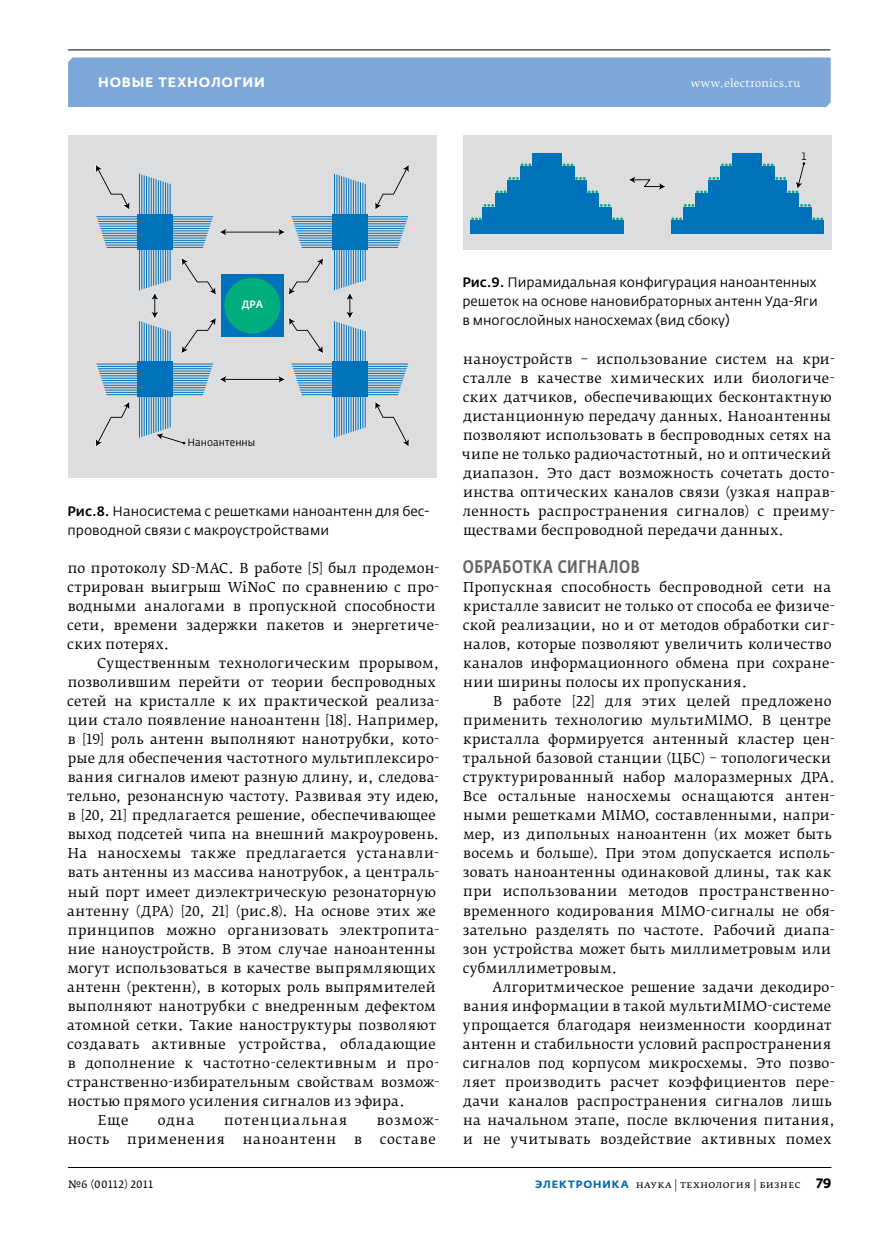
<style>
.page{position:relative;width:881px;height:1234px;background:#fff}
.page>*{position:absolute;margin:0;border:0;box-sizing:border-box;transform-origin:0 0}
.t1{font:500 18px "Fedra Sans Cond Pro";letter-spacing:.035em;color:#636466}
.t2{font:13.5px/19px "Fedra Serif B Pro";letter-spacing:.02em;color:#000}
.t3{font:13.5px/19px "Fedra Sans Pro";color:#000}
.t4{font:13.5px "Fedra Serif B Pro";letter-spacing:.04em;color:#000}
.t5{font:13.5px "Fedra Serif B Pro";letter-spacing:.045em;color:#000}
.t6{font:700 13.5px "Fedra Sans Alt Pro";letter-spacing:.055em;color:#fff}
.t7{font:13.5px "Fedra Serif B Pro";letter-spacing:.07em;color:#000}
.t8{font:10.5px "Fedra Serif B Pro";letter-spacing:.005em;color:#000}
.t9{font:10.5px "Fedra Serif B Pro";letter-spacing:.03em;color:#fff}
.t10{font:10.5px "Fedra Serif A Pro";letter-spacing:.03em;color:#000}
.t11{font:10.5px "Fedra Sans Pro";color:#000;scale:.95 1}
.t12{font:500 10.5px "Fedra Sans Pro";color:#fff;scale:.95 1}
.s1{font-weight:500}
.s2{font-family:"Fedra Sans Alt Pro";font-weight:700;color:#0068ac}
.s3{font-family:"Fedra Sans Pro";font-weight:700;font-size:13.5px}
</style>
<div class="page">
<div style="left:68px;top:57px;width:762px;height:50px;background:#7da7d8"></div>
<hr style="left:68px;top:49px;width:761px;height:1px;background:#000">
<hr style="left:68px;top:1166px;width:763px;height:1px;background:#000">
<div style="left:68px;top:135px;width:368px;height:342px;background:#dcddde"></div>
<div style="left:221px;top:274px;width:62px;height:63px;background:#0072bc"></div>
<hr style="left:224px;top:231px;width:56px;height:2px;background:#fff">
<hr style="left:224px;top:232px;width:56px;height:1px;background:#000">
<hr style="left:224px;top:378px;width:56px;height:2px;background:#fff">
<hr style="left:224px;top:379px;width:56px;height:1px;background:#000">
<div style="left:224px;top:278px;width:56px;height:55px;background:#00ad7d;border-radius:50%"></div>
<svg style="left:278px;top:164px;width:132px;height:282px"></svg>
<svg style="left:95px;top:164px;width:132px;height:283px"></svg>
<div style="left:463px;top:135px;width:368px;height:114px;background:#dcddde"></div>
<div style="left:470px;top:220px;width:77px;height:14px;background:#0072bc"></div>
<svg style="left:471px;top:217px;width:10px;height:3px"></svg>
<div style="left:482px;top:207px;width:65px;height:13px;background:#0072bc"></div>
<svg style="left:483px;top:204px;width:11px;height:3px"></svg>
<div style="left:495px;top:193px;width:52px;height:14px;background:#0072bc"></div>
<svg style="left:496px;top:190px;width:10px;height:3px"></svg>
<div style="left:507px;top:180px;width:40px;height:13px;background:#0072bc"></div>
<svg style="left:508px;top:177px;width:10px;height:3px"></svg>
<div style="left:520px;top:166px;width:27px;height:14px;background:#0072bc"></div>
<svg style="left:520px;top:163px;width:11px;height:3px"></svg>
<div style="left:532px;top:153px;width:15px;height:13px;background:#0072bc"></div>
<div style="left:547px;top:220px;width:76px;height:14px;background:#0072bc"></div>
<svg style="left:612px;top:217px;width:10px;height:3px"></svg>
<div style="left:547px;top:207px;width:64px;height:13px;background:#0072bc"></div>
<svg style="left:600px;top:204px;width:10px;height:3px"></svg>
<div style="left:547px;top:193px;width:51px;height:14px;background:#0072bc"></div>
<svg style="left:587px;top:190px;width:11px;height:3px"></svg>
<div style="left:547px;top:180px;width:39px;height:13px;background:#0072bc"></div>
<svg style="left:575px;top:177px;width:10px;height:3px"></svg>
<div style="left:547px;top:166px;width:27px;height:14px;background:#0072bc"></div>
<svg style="left:562px;top:163px;width:11px;height:3px"></svg>
<div style="left:547px;top:153px;width:14px;height:13px;background:#0072bc"></div>
<div style="left:670px;top:220px;width:77px;height:14px;background:#0072bc"></div>
<svg style="left:671px;top:217px;width:10px;height:3px"></svg>
<div style="left:682px;top:207px;width:65px;height:13px;background:#0072bc"></div>
<svg style="left:683px;top:204px;width:11px;height:3px"></svg>
<div style="left:695px;top:193px;width:52px;height:14px;background:#0072bc"></div>
<svg style="left:696px;top:190px;width:10px;height:3px"></svg>
<div style="left:707px;top:180px;width:40px;height:13px;background:#0072bc"></div>
<svg style="left:708px;top:177px;width:10px;height:3px"></svg>
<div style="left:720px;top:166px;width:27px;height:14px;background:#0072bc"></div>
<svg style="left:721px;top:163px;width:10px;height:3px"></svg>
<div style="left:732px;top:153px;width:15px;height:13px;background:#0072bc"></div>
<div style="left:747px;top:220px;width:76px;height:14px;background:#0072bc"></div>
<svg style="left:812px;top:217px;width:10px;height:3px"></svg>
<div style="left:747px;top:207px;width:64px;height:13px;background:#0072bc"></div>
<svg style="left:800px;top:204px;width:10px;height:3px"></svg>
<div style="left:747px;top:193px;width:51px;height:14px;background:#0072bc"></div>
<div style="left:747px;top:180px;width:39px;height:13px;background:#0072bc"></div>
<div style="left:747px;top:166px;width:27px;height:14px;background:#0072bc"></div>
<div style="left:747px;top:153px;width:14px;height:13px;background:#0072bc"></div>
<svg style="left:628px;top:175px;width:37px;height:16px"></svg>
<svg style="left:763px;top:162px;width:42px;height:31px"></svg>
<p class="t6" style="left:98px;top:74px;width:168px">Новые технологии</p>
<p class="t9" style="left:690px;top:77px;width:111px">www.electronics.ru</p>
<p class="t11" style="left:800px;top:149px;width:8px">1</p>
<p class="t12" style="left:242px;top:298px;width:24px">ДРА</p>
<p class="t11" style="left:187px;top:436px;width:73px">Наноантенны</p>
<p class="t3" style="left:67px;top:501px;width:363px"><span class="s1">Рис.8.</span> Наносистема с решетками наноантенн для бес&shy;проводной связи с макроустройствами</p>
<p class="t2" style="left:67px;top:558px;width:373px">по протоколу SD-MAC. В работе [5] был продемон&shy;стрирован выигрыш WiNoC по сравнению с про&shy;водными аналогами в пропускной способности сети, времени задержки пакетов и энергетиче&shy;ских потерях.</p>
<p class="t2" style="left:97px;top:653px;width:344px">Существенным технологическим прорывом,</p>
<p class="t2" style="left:68px;top:672px;width:369px">позволившим перейти от теории беспроводных</p>
<p class="t2" style="left:67px;top:691px;width:373px">сетей на кристалле к их практической реализа-</p>
<p class="t2" style="left:68px;top:710px;width:373px">ции стало появление наноантенн [18]. Например,</p>
<p class="t2" style="left:68px;top:729px;width:373px">в [19] роль антенн выполняют нанотрубки, кото-</p>
<p class="t2" style="left:68px;top:748px;width:373px">рые для обеспечения частотного мультиплексиро-</p>
<p class="t2" style="left:68px;top:767px;width:373px">вания сигналов имеют разную длину, и, следова-</p>
<p class="t2" style="left:67px;top:786px;width:373px">тельно, резонансную частоту. Развивая эту идею,</p>
<p class="t2" style="left:68px;top:805px;width:369px">в [20, 21] предлагается решение, обеспечивающее</p>
<p class="t2" style="left:68px;top:825px;width:373px">выход подсетей чипа на внешний макроуровень.</p>
<p class="t2" style="left:68px;top:844px;width:373px">На наносхемы также предлагается устанавли-</p>
<p class="t2" style="left:68px;top:863px;width:373px">вать антенны из массива нанотрубок, а централь-</p>
<p class="t2" style="left:68px;top:882px;width:370px">ный порт имеет диэлектрическую резонаторную</p>
<p class="t2" style="left:67px;top:901px;width:370px">антенну (ДРА) [20, 21] (рис.8). На основе этих же</p>
<p class="t2" style="left:68px;top:920px;width:373px">принципов можно организовать электропита-</p>
<p class="t2" style="left:68px;top:939px;width:369px">ние наноустройств. В этом случае наноантенны</p>
<p class="t2" style="left:67px;top:958px;width:370px">могут использоваться в качестве выпрямляющих</p>
<p class="t2" style="left:67px;top:977px;width:370px">антенн (ректенн), в которых роль выпрямителей</p>
<p class="t2" style="left:68px;top:996px;width:369px">выполняют нанотрубки с внедренным дефектом</p>
<p class="t2" style="left:67px;top:1015px;width:370px">атомной сетки. Такие наноструктуры позволяют</p>
<p class="t4" style="left:67px;top:1035px;width:370px">создавать активные устройства, обладающие</p>
<p class="t2" style="left:68px;top:1053px;width:373px">в дополнение к частотно-селективным и про-</p>
<p class="t2" style="left:67px;top:1072px;width:373px">странственно-избирательным свойствам возмож-</p>
<p class="t2" style="left:68px;top:1091px;width:338px">ностью прямого усиления сигналов из эфира.</p>
<p class="t2" style="left:98px;top:1110px;width:32px">Еще</p>
<p class="t2" style="left:158px;top:1110px;width:38px">одна</p>
<p class="t7" style="left:224px;top:1111px;width:125px">потенциальная</p>
<p class="t2" style="left:376px;top:1110px;width:64px">возмож-</p>
<p class="t2" style="left:68px;top:1129px;width:43px">ность</p>
<p class="t5" style="left:127px;top:1130px;width:99px">применения</p>
<p class="t5" style="left:243px;top:1130px;width:95px">наноантенн</p>
<p class="t2" style="left:354px;top:1129px;width:9px">в</p>
<p class="t2" style="left:380px;top:1129px;width:57px">составе</p>
<p class="t3" style="left:462px;top:273px;width:357px;text-align:justify"><span class="s1">Рис.9.</span> Пирамидальная конфигурация наноантенных решеток на основе нановибраторных антенн Уда-Яги в многослойных наносхемах (вид сбоку)</p>
<p class="t2" style="left:461px;top:349px;width:374px">наноустройств – использование систем на кри&shy;сталле в качестве химических или биологиче&shy;ских датчиков, обеспечивающих бесконтактную дистанционную передачу данных. Наноантенны позволяют использовать в беспроводных сетях на чипе не только радиочастотный, но и оптический диапазон. Это даст возможность сочетать досто&shy;инства оптических каналов связи (узкая направ&shy;ленность распространения сигналов) с преиму&shy;ществами беспроводной передачи данных.</p>
<h1 class="t1" style="left:462px;top:555px;width:176px">Обработка сигналов</h1>
<p class="t2" style="left:462px;top:577px;width:373px">Пропускная способность беспроводной сети на кристалле зависит не только от способа ее физиче&shy;ской реализации, но и от методов обработки сиг&shy;налов, которые позволяют увеличить количество каналов информационного обмена при сохране&shy;нии ширины полосы их пропускания.</p>
<p class="t2" style="left:462px;top:691px;width:373px;text-indent:30px">В работе [22] для этих целей предложено применить технологию мультиMIMO. В центре кристалла формируется антенный кластер цен&shy;тральной базовой станции (ЦБС) – топологически структурированный набор малоразмерных ДРА.<br>Все остальные наносхемы оснащаются антен&shy;ными решетками МIМО, составленными, напри&shy;мер, из дипольных наноантенн (их может быть восемь и больше). При этом допускается исполь&shy;зовать наноантенны одинаковой длины, так как при использовании методов пространственно&shy;временного кодирования MIMO-сигналы не обя&shy;зательно разделять по частоте. Рабочий диапа&shy;зон устройства может быть миллиметровым или субмиллиметровым.</p>
<p class="t2" style="left:462px;top:977px;width:373px;text-indent:30px">Алгоритмическое решение задачи декодиро&shy;вания информации в такой мультиMIMO-системе упрощается благодаря неизменности координат антенн и стабильности условий распространения сигналов под корпусом микросхемы. Это позво&shy;ляет производить расчет коэффициентов пере&shy;дачи каналов распространения сигналов лишь на начальном этапе, после включения питания, и не учитывать воздействие активных помех</p>
<p class="t10" style="left:68px;top:1177px;width:86px">№6 (00112) 2011</p>
<p class="t8" style="left:535px;top:1177px;width:297px"><span class="s2">ЭЛЕ КТРОНИ КА</span> наука | технология | бизнес <span class="s3">79</span></p>
</div>
